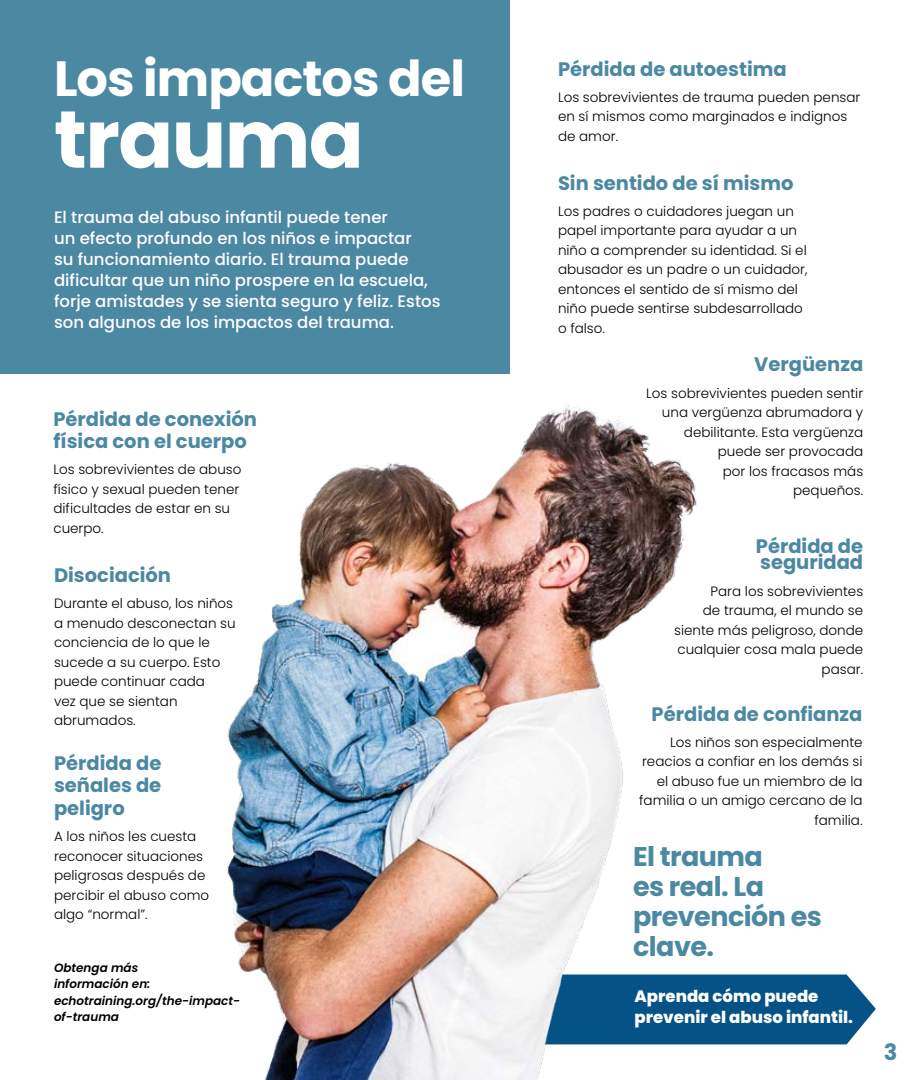
<style>
.page{position:relative;width:918px;height:1080px;background:#fff}
.page>*{position:absolute;margin:0;border:0;box-sizing:border-box;transform-origin:0 0}
.t1{font:700 81px "Poppins";letter-spacing:-.02em;color:#fff}
.t2{font:700 49.5px "Poppins";letter-spacing:-.02em;color:#fff}
.t3{font:700 27px/30px "Poppins";letter-spacing:-.02em;color:#4b88a2}
.t4{font:700 22.5px "Poppins";color:#4b88a2}
.t5{font:700 19.5px/22.5px "Poppins";color:#4b88a2}
.t6{font:500 16.5px/21px "Poppins";color:#fff}
.t7{font:800 16.5px/21px "Poppins";color:#fff}
.t8{font:300 13.5px/19.5px "Poppins";color:#000}
.t9{font:italic 600 12px/16.5px "Poppins";color:#000}
</style>
<div class="page">
<svg style="left:758px;top:975px;width:118px;height:69px;background:#226794"></svg>
<img style="left:227px;top:345px;width:531px;height:735px">
<div style="left:0;top:0;width:509px;height:374px;background:#4b88a2"></div>
<h2 class="t2" style="left:54px;top:50px;width:413px">Los impactos del</h2>
<h1 class="t1" style="left:54px;top:92px;width:311px">trauma</h1>
<p class="t6" style="left:54px;top:207px;width:388px">El trauma del abuso infantil puede tener<br>un efecto profundo en los niños e impactar<br>su funcionamiento diario. El trauma puede dificultar que un niño prospere en la escuela, forje amistades y se sienta seguro y feliz. Estos son algunos de los impactos del trauma.</p>
<h3 class="t5" style="left:53px;top:408px;width:205px">Pérdida de conexión física con el cuerpo</h3>
<p class="t8" style="left:53px;top:460px;width:190px">Los sobrevivientes de abuso físico y sexual pueden tener dificultades de estar en su cuerpo.</p>
<h3 class="t5" style="left:54px;top:564px;width:119px">Disociación</h3>
<p class="t8" style="left:54px;top:594px;width:183px">Durante el abuso, los niños a menudo desconectan su conciencia de lo que le sucede a su cuerpo. Esto puede continuar cada<br>vez que se sientan abrumados.</p>
<h3 class="t5" style="left:54px;top:752px;width:109px;text-align:justify">Pérdida de señales de peligro</h3>
<p class="t8" style="left:54px;top:827px;width:157px">A los niños les cuesta reconocer situaciones peligrosas después de percibir el abuso como algo “normal”.</p>
<p class="t9" style="left:54px;top:959px;width:188px">Obtenga más<br>información en: echotraining.org/the-impact&shy;of-trauma</p>
<h3 class="t5" style="left:558px;top:58px;width:230px">Pérdida de autoestima</h3>
<p class="t8" style="left:558px;top:87px;width:304px">Los sobrevivientes de trauma pueden pensar en sí mismos como marginados e indignos de amor.</p>
<h3 class="t5" style="left:558px;top:172px;width:237px">Sin sentido de sí mismo</h3>
<p class="t8" style="left:558px;top:202px;width:251px">Los padres o cuidadores juegan un papel importante para ayudar a un niño a comprender su identidad. Si el abusador es un padre o un cuidador, entonces el sentido de sí mismo del niño puede sentirse subdesarrollado o falso.</p>
<h3 class="t5" style="left:754px;top:353px;width:111px">Vergüenza</h3>
<p class="t8" style="left:646px;top:383px;width:218px;text-align:right">Los sobrevivientes pueden sentir una vergüenza abrumadora y debilitante. Esta vergüenza puede ser provocada<br>por los fracasos más<br>pequeños.</p>
<h3 class="t5" style="left:756px;top:538px;width:109px;line-height:16.5px">Pérdida de seguridad</h3>
<p class="t8" style="left:674px;top:581px;width:191px;text-align:right">Para los sobrevivientes<br>de trauma, el mundo se siente más peligroso, donde cualquier cosa mala puede pasar.</p>
<h3 class="t5" style="left:652px;top:703px;width:212px">Pérdida de confianza</h3>
<p class="t8" style="left:639px;top:732px;width:225px;text-align:right">Los niños son especialmente reacios a confiar en los demás si el abuso fue un miembro de la familia o un amigo cercano de la familia.</p>
<h3 class="t3" style="left:633px;top:842px;width:190px">El trauma<br>es real. La prevención es clave.</h3>
<p class="t7" style="left:634px;top:986px;width:220px">Aprenda cómo puede prevenir el abuso infantil.</p>
<h3 class="t4" style="left:884px;top:1039px;width:15px">3</h3>
</div>
